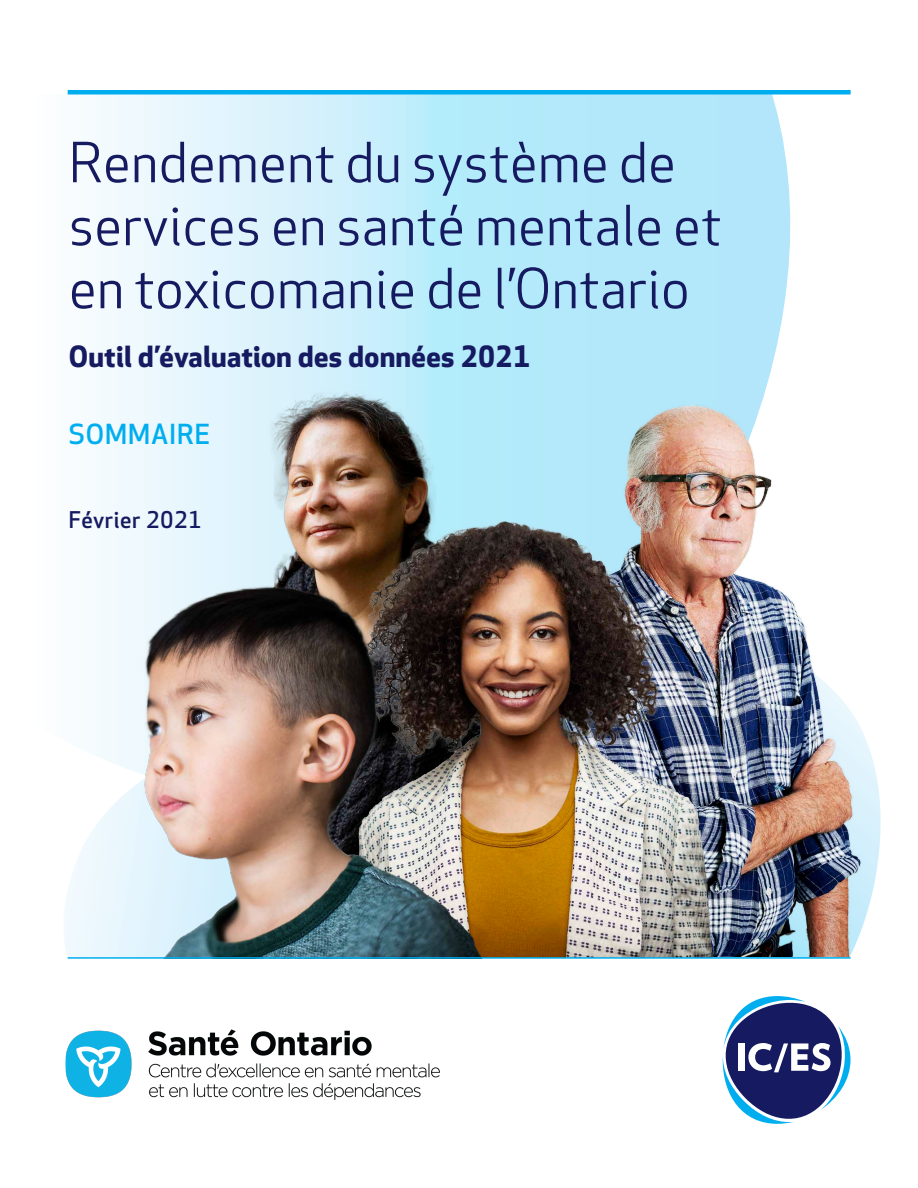
<style>
.page{position:relative;width:918px;height:1188px;background:#fff}
.page>*{position:absolute;margin:0;border:0;box-sizing:border-box;transform-origin:0 0}
.t1{font:54px/63px "Apex New";letter-spacing:.01em;color:#161a60}
.t2{font:700 28.5px "Apex New";letter-spacing:.01em;color:#161a60}
.t3{font:500 27px "Apex New";letter-spacing:.035em;color:#00aeef}
.t4{font:500 22.5px "Apex New";letter-spacing:.025em;color:#161a60}
</style>
<div class="page">
<svg style="left:67px;top:94px;width:725px;height:625px"></svg>
<hr style="left:68px;top:90px;width:783px;height:4px;background:#00aeef">
<svg style="left:64px;top:719px;width:57px;height:239px"></svg>
<img style="left:528px;top:377px;width:353px;height:580px">
<img style="left:247px;top:349px;width:281px;height:227px">
<img style="left:265px;top:514px;width:474px;height:443px">
<img style="left:121px;top:576px;width:369px;height:381px">
<img style="left:65px;top:1029px;width:375px;height:71px">
<svg style="left:723px;top:996px;width:127px;height:128px"></svg>
<hr style="left:68px;top:957px;width:783px;height:2px;background:#00aeef">
<p class="t1" style="left:69px;top:131px;width:654px">Rendement du système de services en santé mentale et en toxicomanie de l’Ontario</p>
<p class="t2" style="left:69px;top:336px;width:463px">Outil d’évaluation des données 2021</p>
<p class="t3" style="left:69px;top:416px;width:143px">SOMMAIRE</p>
<p class="t4" style="left:69px;top:505px;width:134px">Février 2021</p>
</div>
